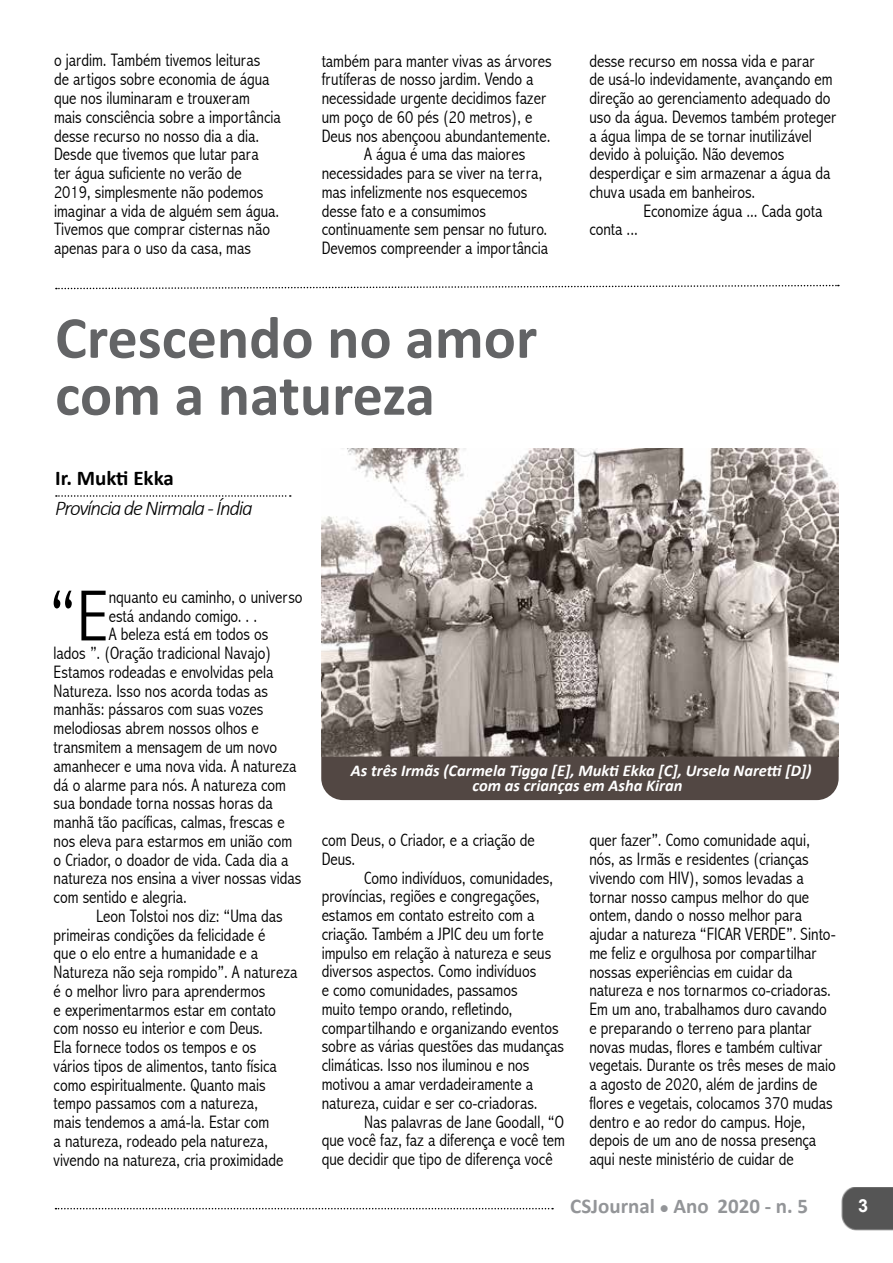
<style>
.page{position:relative;width:893px;height:1263px;background:#fff}
.page>*{position:absolute;margin:0;border:0;box-sizing:border-box;transform-origin:0 0}
.t1{font:300 condensed 73.05px "Abadi";color:#000}
.t2{font:700 60px/57px "Calibri";color:#636466}
.t3{font:italic 300 21px "Calibri";letter-spacing:-.06em;color:#000}
.t4{font:700 21px "Calibri";color:#939598}
.t5{font:700 21px "Calibri";color:#000}
.t6{font:300 condensed 18px/18.8px "Abadi";color:#000}
.t7{font:700 18px "Arial";color:#fff}
.t8{font:italic 700 16.5px/15px "Calibri";color:#fff;text-align:center}
</style>
<div class="page">
<img style="left:841px;top:1187px;width:52px;height:44px">
<svg style="left:56px;top:1208px;width:497px;height:1px"></svg>
<svg style="left:56px;top:284px;width:783px;height:6px"></svg>
<svg style="left:56px;top:495px;width:235px;height:2px"></svg>
<img style="left:322px;top:449px;width:517px;height:307px">
<div style="left:321px;top:756px;width:518px;height:44px;background:#524743"></div>
<p class="t6" style="left:54px;top:51px;width:228px">o jardim. Também tivemos leituras<br>de artigos sobre economia de água que nos iluminaram e trouxeram mais consciência sobre a importância desse recurso no nosso dia a dia.<br>Desde que tivemos que lutar para<br>ter água suficiente no verão de<br>2019, simplesmente não podemos imaginar a vida de alguém sem água.<br>Tivemos que comprar cisternas não apenas para o uso da casa, mas</p>
<p class="t6" style="left:322px;top:51px;width:232px">também para manter vivas as árvores</p>
<p class="t6" style="left:322px;top:70px;width:213px">frutíferas de nosso jardim. Vendo a</p>
<p class="t6" style="left:322px;top:89px;width:226px">necessidade urgente decidimos fazer</p>
<p class="t6" style="left:322px;top:107px;width:212px">um poço de 60 pés (20 metros), e</p>
<p class="t6" style="left:322px;top:126px;width:230px">Deus nos abençoou abundantemente.</p>
<p class="t6" style="left:364px;top:145px;width:163px">A água é uma das maiores</p>
<p class="t6" style="left:322px;top:164px;width:222px">necessidades para se viver na terra,</p>
<p class="t6" style="left:322px;top:182px;width:207px">mas infelizmente nos esquecemos</p>
<p class="t6" style="left:322px;top:201px;width:166px">desse fato e a consumimos</p>
<p class="t6" style="left:322px;top:220px;width:227px">continuamente sem pensar no futuro.</p>
<p class="t6" style="left:322px;top:239px;width:228px">Devemos compreender a importância</p>
<h2 class="t2" style="left:55px;top:308px;width:484px">Crescendo no amor com a natureza</h2>
<p class="t5" style="left:55px;top:464px;width:120px">Ir. Mukti Ekka</p>
<p class="t3" style="left:55px;top:495px;width:199px">Província de Nirmala - Índia</p>
<p class="t6" style="left:589px;top:51px;width:248px">desse recurso em nossa vida e parar<br>de usá-lo indevidamente, avançando em direção ao gerenciamento adequado do uso da água. Devemos também proteger a água limpa de se tornar inutilizável devido à poluição. Não devemos desperdiçar e sim armazenar a água da chuva usada em banheiros.</p>
<p class="t6" style="left:643px;top:201px;width:181px">Economize água ... Cada gota</p>
<p class="t6" style="left:589px;top:220px;width:50px">conta ...</p>
<h1 class="t1" style="left:50px;top:574px;width:60px">“E</h1>
<p class="t6" style="left:109px;top:587px;width:195px">nquanto eu caminho, o universo</p>
<p class="t6" style="left:109px;top:606px;width:150px">está andando comigo. . .</p>
<p class="t6" style="left:109px;top:625px;width:161px">A beleza está em todos os</p>
<p class="t6" style="left:54px;top:644px;width:219px">lados ”. (Oração tradicional Navajo)</p>
<p class="t6" style="left:54px;top:663px;width:221px">Estamos rodeadas e envolvidas pela</p>
<p class="t6" style="left:54px;top:681px;width:216px">Natureza. Isso nos acorda todas as</p>
<p class="t6" style="left:54px;top:700px;width:211px">manhãs: pássaros com suas vozes</p>
<p class="t6" style="left:54px;top:719px;width:207px">melodiosas abrem nossos olhos e</p>
<p class="t6" style="left:54px;top:738px;width:225px">transmitem a mensagem de um novo</p>
<p class="t6" style="left:54px;top:756px;width:244px">amanhecer e uma nova vida. A natureza</p>
<p class="t6" style="left:54px;top:775px;width:234px">dá o alarme para nós. A natureza com</p>
<p class="t6" style="left:54px;top:794px;width:221px">sua bondade torna nossas horas da</p>
<p class="t6" style="left:54px;top:813px;width:232px">manhã tão pacíficas, calmas, frescas e</p>
<p class="t6" style="left:54px;top:831px;width:240px">nos eleva para estarmos em união com</p>
<p class="t6" style="left:54px;top:850px;width:236px">o Criador, o doador de vida. Cada dia a</p>
<p class="t6" style="left:54px;top:869px;width:249px">natureza nos ensina a viver nossas vidas</p>
<p class="t6" style="left:54px;top:888px;width:135px">com sentido e alegria.</p>
<p class="t6" style="left:96px;top:906px;width:188px">Leon Tolstoi nos diz: “Uma das</p>
<p class="t6" style="left:54px;top:925px;width:213px">primeiras condições da felicidade é</p>
<p class="t6" style="left:54px;top:944px;width:206px">que o elo entre a humanidade e a</p>
<p class="t6" style="left:54px;top:963px;width:245px">Natureza não seja rompido”. A natureza</p>
<p class="t6" style="left:54px;top:981px;width:213px">é o melhor livro para aprendermos</p>
<p class="t6" style="left:54px;top:1000px;width:224px">e experimentarmos estar em contato</p>
<p class="t6" style="left:54px;top:1019px;width:211px">com nosso eu interior e com Deus.</p>
<p class="t6" style="left:54px;top:1038px;width:204px">Ela fornece todos os tempos e os</p>
<p class="t6" style="left:54px;top:1056px;width:225px">vários tipos de alimentos, tanto física</p>
<p class="t6" style="left:54px;top:1075px;width:214px">como espiritualmente. Quanto mais</p>
<p class="t6" style="left:54px;top:1094px;width:206px">tempo passamos com a natureza,</p>
<p class="t6" style="left:54px;top:1113px;width:217px">mais tendemos a amá-la. Estar com</p>
<p class="t6" style="left:54px;top:1131px;width:216px">a natureza, rodeado pela natureza,</p>
<p class="t6" style="left:54px;top:1150px;width:231px">vivendo na natureza, cria proximidade</p>
<p class="t8" style="left:351px;top:763px;width:462px">As três Irmãs (Carmela Tigga [E], Mukti Ekka [C], Ursela Naretti [D]) com as crianças em Asha Kiran</p>
<p class="t6" style="left:322px;top:831px;width:215px">com Deus, o Criador, e a criação de<br>Deus.</p>
<p class="t6" style="left:322px;top:868px;width:244px;text-indent:43px">Como indivíduos, comunidades, províncias, regiões e congregações, estamos em contato estreito com a criação. Também a JPIC deu um forte impulso em relação à natureza e seus diversos aspectos. Como indivíduos<br>e como comunidades, passamos<br>muito tempo orando, refletindo, compartilhando e organizando eventos sobre as várias questões das mudanças climáticas. Isso nos iluminou e nos motivou a amar verdadeiramente a natureza, cuidar e ser co-criadoras.</p>
<p class="t6" style="left:322px;top:1112px;width:245px;text-align:justify;text-indent:43px">Nas palavras de Jane Goodall, “O que você faz, faz a diferença e você tem que decidir que tipo de diferença você</p>
<p class="t6" style="left:589px;top:831px;width:248px">quer fazer”. Como comunidade aqui, nós, as Irmãs e residentes (crianças vivendo com HIV), somos levadas a tornar nosso campus melhor do que ontem, dando o nosso melhor para ajudar a natureza “FICAR VERDE”. Sinto&shy;me feliz e orgulhosa por compartilhar nossas experiências em cuidar da natureza e nos tornarmos co-criadoras.<br>Em um ano, trabalhamos duro cavando e preparando o terreno para plantar novas mudas, flores e também cultivar vegetais. Durante os três meses de maio a agosto de 2020, além de jardins de flores e vegetais, colocamos 370 mudas dentro e ao redor do campus. Hoje, depois de um ano de nossa presença aqui neste ministério de cuidar de</p>
<p class="t4" style="left:570px;top:1191px;width:239px">CSJournal ● Ano 2020 - n. 5</p>
<p class="t7" style="left:858px;top:1193px;width:12px">3</p>
</div>
